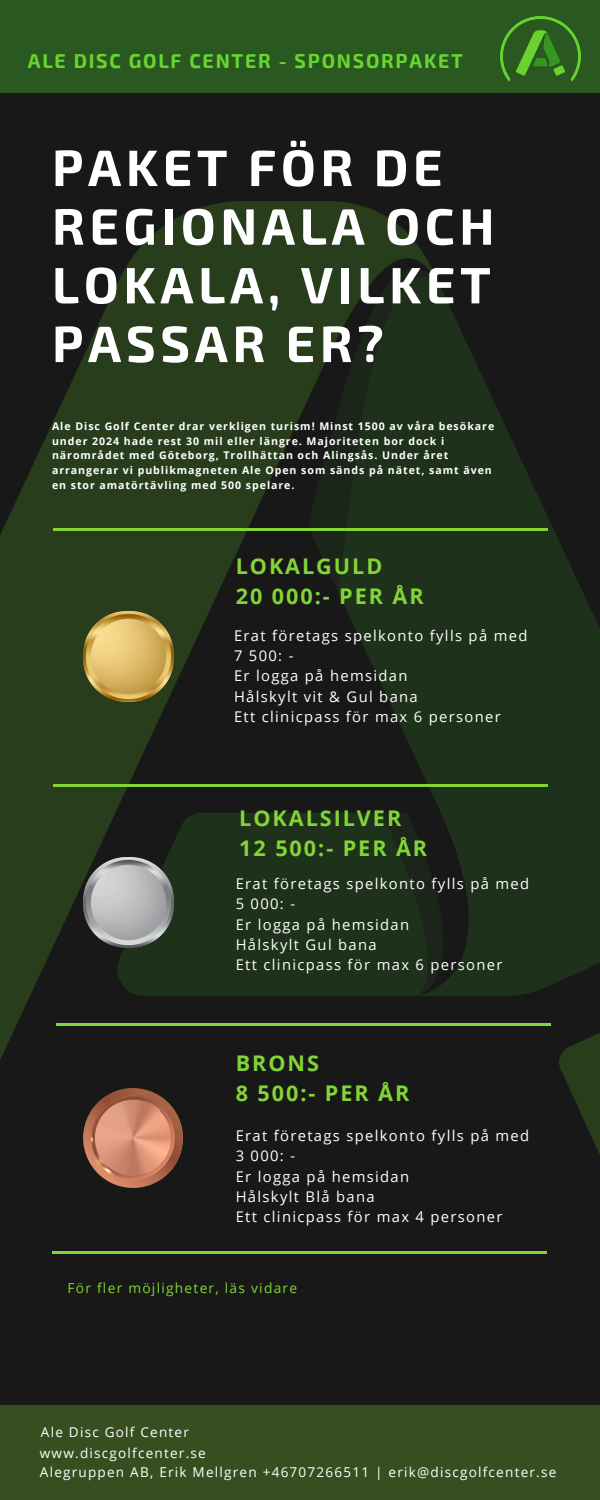
<style>
.page{position:relative;width:600px;height:1500px;background:#181818}
.page>*{position:absolute;margin:0;border:0;box-sizing:border-box;transform-origin:0 0}
.t1{font:700 51.2px/58.7px "Exo 2";letter-spacing:.09em;color:#fff}
.t2{font:700 21.6px/30px "Open Sans";letter-spacing:.09em;color:#83d536}
.t3{font:700 19.7px "Exo 2";letter-spacing:.09em;color:#69d630}
.t4{font:14.8px/20.2px "Open Sans";letter-spacing:.09em;color:#fff}
.t5{font:13.8px "Open Sans";letter-spacing:.09em;color:#83d536}
.t6{font:13.6px/18.8px "Open Sans";letter-spacing:.09em;color:#fff}
.t7{font:700 10.6px/14.7px "Open Sans";letter-spacing:.09em;color:#fff}
</style>
<div class="page">
<img style="left:0;top:201px;width:600px;height:1053px">
<div style="left:0;top:1405px;width:600px;height:95px;background:#364e20"></div>
<div style="left:0;top:0;width:600px;height:93px;background:#295920"></div>
<hr style="left:53px;top:528px;width:494px;height:2px;background:#83d536">
<hr style="left:53px;top:784px;width:494px;height:2px;background:#83d536">
<hr style="left:56px;top:1023px;width:494px;height:2px;background:#83d536">
<hr style="left:52px;top:1251px;width:494px;height:2px;background:#83d536">
<img style="left:83px;top:857px;width:90px;height:90px">
<img style="left:83px;top:612px;width:90px;height:90px">
<img style="left:83px;top:1088px;width:99px;height:100px">
<img style="left:501px;top:16px;width:80px;height:65px">
<h3 class="t3" style="left:28px;top:48px;width:437px">ALE DISC GOLF CENTER - SPONSORPAKET</h3>
<p class="t1" style="left:52px;top:136px;width:444px">PAKET FÖR DE<br>REGIONALA OCH<br>LOKALA, VILKET<br>PASSAR ER?</p>
<h1 class="t7" style="left:52px;top:419px;width:444px">Ale Disc Golf Center drar verkligen turism! Minst 1500 av våra besökare under 2024 hade rest 30 mil eller längre. Majoriteten bor dock i närområdet med Göteborg, Trollhättan och Alingsås. Under året arrangerar vi publikmagneten Ale Open som sänds på nätet, samt även en stor amatörtävling med 500 spelare.</h1>
<h2 class="t2" style="left:236px;top:551px;width:189px">LOKALGULD<br>20 000:- PER ÅR</h2>
<p class="t4" style="left:234px;top:625px;width:295px">Erat företags spelkonto fylls på med<br>7 500: -<br>Er logga på hemsidan<br>Hålskylt vit &amp; Gul bana<br>Ett clinicpass för max 6 personer</p>
<p class="t2" style="left:239px;top:803px;width:189px">LOKALSILVER<br>12 500:- PER ÅR</p>
<p class="t4" style="left:236px;top:873px;width:295px">Erat företags spelkonto fylls på med<br>5 000: -<br>Er logga på hemsidan<br>Hålskylt Gul bana<br>Ett clinicpass för max 6 personer</p>
<h2 class="t2" style="left:236px;top:1048px;width:175px">BRONS<br>8 500:- PER ÅR</h2>
<p class="t4" style="left:236px;top:1125px;width:295px">Erat företags spelkonto fylls på med<br>3 000: -<br>Er logga på hemsidan<br>Hålskylt Blå bana<br>Ett clinicpass för max 4 personer</p>
<p class="t5" style="left:68px;top:1279px;width:231px">För fler möjligheter, läs vidare</p>
<p class="t6" style="left:41px;top:1423px;width:150px">Ale Disc Golf Center</p>
<p class="t6" style="left:40px;top:1443px;width:518px">www.discgolfcenter.se<br>Alegruppen AB, Erik Mellgren +46707266511 | erik@discgolfcenter.se</p>
</div>
